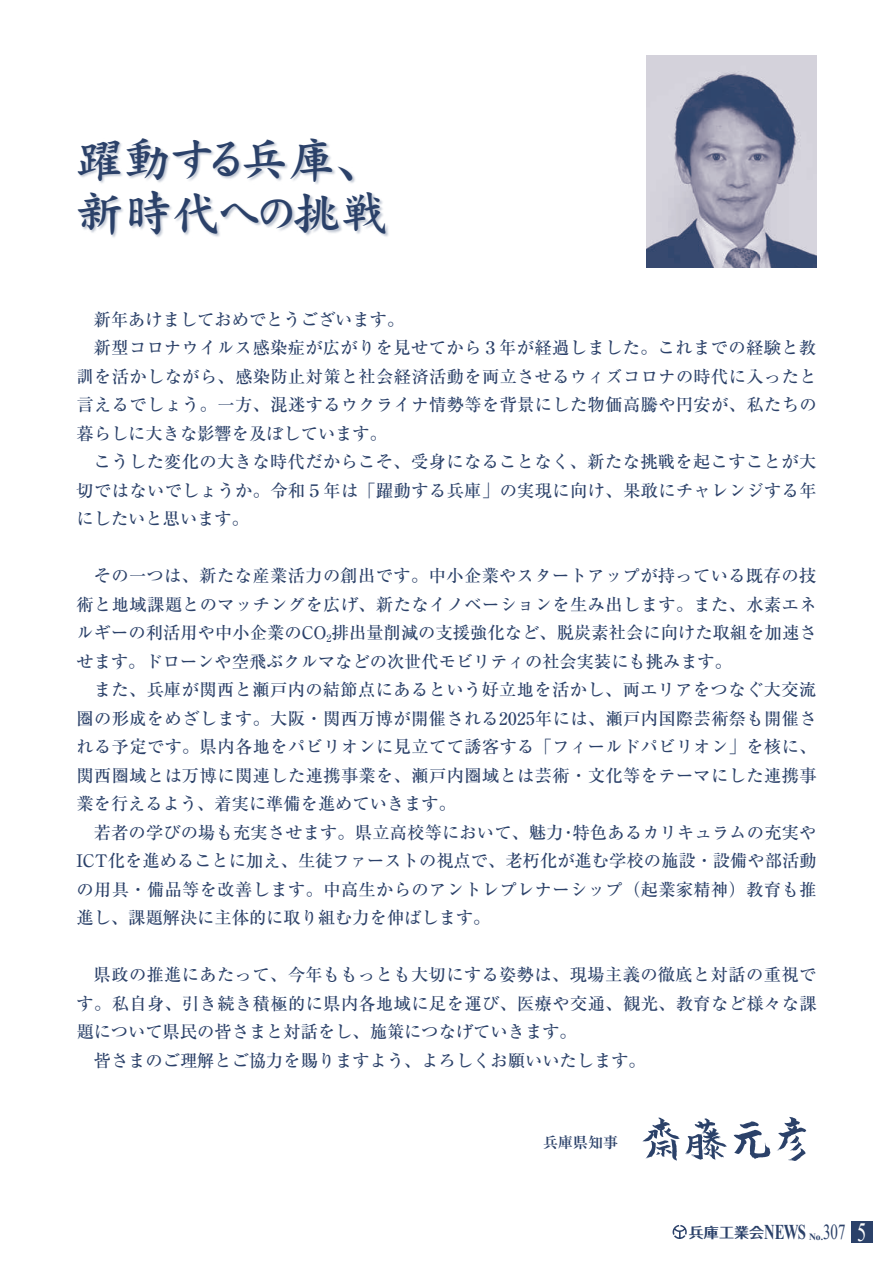
<style>
.page{position:relative;width:893px;height:1263px;background:#fff}
.page>*{position:absolute;margin:0;border:0;box-sizing:border-box;transform-origin:0 0}
.t1{font:48px/54px "DF Kai Sho Bd WING RKSJ H";color:#2b4169}
.t2{font:21.3px "Times New Roman";color:#2b4169;scale:.7 1}
.t3{font:500 17.25px/28.5px "Ryumin Pro";letter-spacing:.02em;color:#2b4169;text-align:justify}
.t4{font:500 17.25px "Ryumin Pro";color:#2b4169}
.t5{font:700 15px "Ryumin Pro";color:#2b4169}
.t6{font:700 14.25px "Folk Pro";color:#2b4169;scale:1.05 1}
.s1{font-family:"Times New Roman";font-size:21px}
.s2{font-size:26.25px;color:#fff}
</style>
<div class="page">
<img style="left:646px;top:55px;width:170px;height:213px">
<div style="left:78px;top:138px;width:312px;height:101px;background:#2b4169;opacity:.3"></div>
<img style="left:642px;top:1117px;width:165px;height:44px">
<div style="left:851px;top:1221px;width:21px;height:21px;background:#2b4169"></div>
<svg style="left:672px;top:1225px;width:15px;height:14px"></svg>
<h1 class="t1" style="left:76px;top:131px;width:315px">躍動する兵庫、新時代への挑戦</h1>
<p class="t4" style="left:94px;top:306px;width:312px">新年あけましておめでとうございます。</p>
<p class="t3" style="left:94px;top:332px;width:724px">新型コロナウイルス感染症が広がりを見せてから３年が経過しました。これまでの経験と教</p>
<p class="t3" style="left:77px;top:361px;width:742px">訓を活かしながら、感染防止対策と社会経済活動を両立させるウィズコロナの時代に入ったと</p>
<p class="t3" style="left:77px;top:389px;width:742px">言えるでしょう。一方、混迷するウクライナ情勢等を背景にした物価高騰や円安が、私たちの</p>
<p class="t4" style="left:77px;top:420px;width:312px">暮らしに大きな影響を及ぼしています。</p>
<p class="t3" style="left:94px;top:446px;width:724px">こうした変化の大きな時代だからこそ、受身になることなく、新たな挑戦を起こすことが大</p>
<p class="t3" style="left:77px;top:475px;width:742px">切ではないでしょうか。令和５年は「躍動する兵庫」の実現に向け、果敢にチャレンジする年</p>
<p class="t4" style="left:77px;top:505px;width:174px">にしたいと思います。</p>
<p class="t3" style="left:77px;top:560px;width:742px;text-indent:17px">その一つは、新たな産業活力の創出です。中小企業やスタートアップが持っている既存の技術と地域課題とのマッチングを広げ、新たなイノベーションを生み出します。また、水素エネルギーの利活用や中小企業のCO<sub>2</sub>排出量削減の支援強化など、脱炭素社会に向けた取組を加速させます。ドローンや空飛ぶクルマなどの次世代モビリティの社会実装にも挑みます。</p>
<p class="t3" style="left:77px;top:674px;width:742px;text-indent:17px">また、兵庫が関西と瀬戸内の結節点にあるという好立地を活かし、両エリアをつなぐ大交流圏の形成をめざします。大阪・関西万博が開催される2025年には、瀬戸内国際芸術祭も開催される予定です。県内各地をパビリオンに見立てて誘客する「フィールドパビリオン」を核に、関西圏域とは万博に関連した連携事業を、瀬戸内圏域とは芸術・文化等をテーマにした連携事業を行えるよう、着実に準備を進めていきます。</p>
<p class="t3" style="left:77px;top:817px;width:742px;text-indent:17px">若者の学びの場も充実させます。県立高校等において、魅力･特色あるカリキュラムの充実やICT化を進めることに加え、生徒ファーストの視点で、老朽化が進む学校の施設・設備や部活動の用具・備品等を改善します。中高生からのアントレプレナーシップ（起業家精神）教育も推進し、課題解決に主体的に取り組む力を伸ばします。</p>
<p class="t3" style="left:94px;top:959px;width:724px">県政の推進にあたって、今年ももっとも大切にする姿勢は、現場主義の徹底と対話の重視で</p>
<p class="t3" style="left:77px;top:988px;width:742px">す。私自身、引き続き積極的に県内各地域に足を運び、医療や交通、観光、教育など様々な課</p>
<p class="t4" style="left:77px;top:1018px;width:502px">題について県民の皆さまと対話をし、施策につなげていきます。</p>
<p class="t4" style="left:94px;top:1047px;width:553px">皆さまのご理解とご協力を賜りますよう、よろしくお願いいたします。</p>
<p class="t5" style="left:543px;top:1130px;width:76px">兵庫県知事</p>
<p class="t6" style="left:689px;top:1220px;width:129px">兵庫工業会<span class="s1">NEWS</span> <sub>No.</sub></p>
<p class="t2" style="left:823px;top:1217px;width:63px">307 <span class="s2">5</span></p>
</div>
